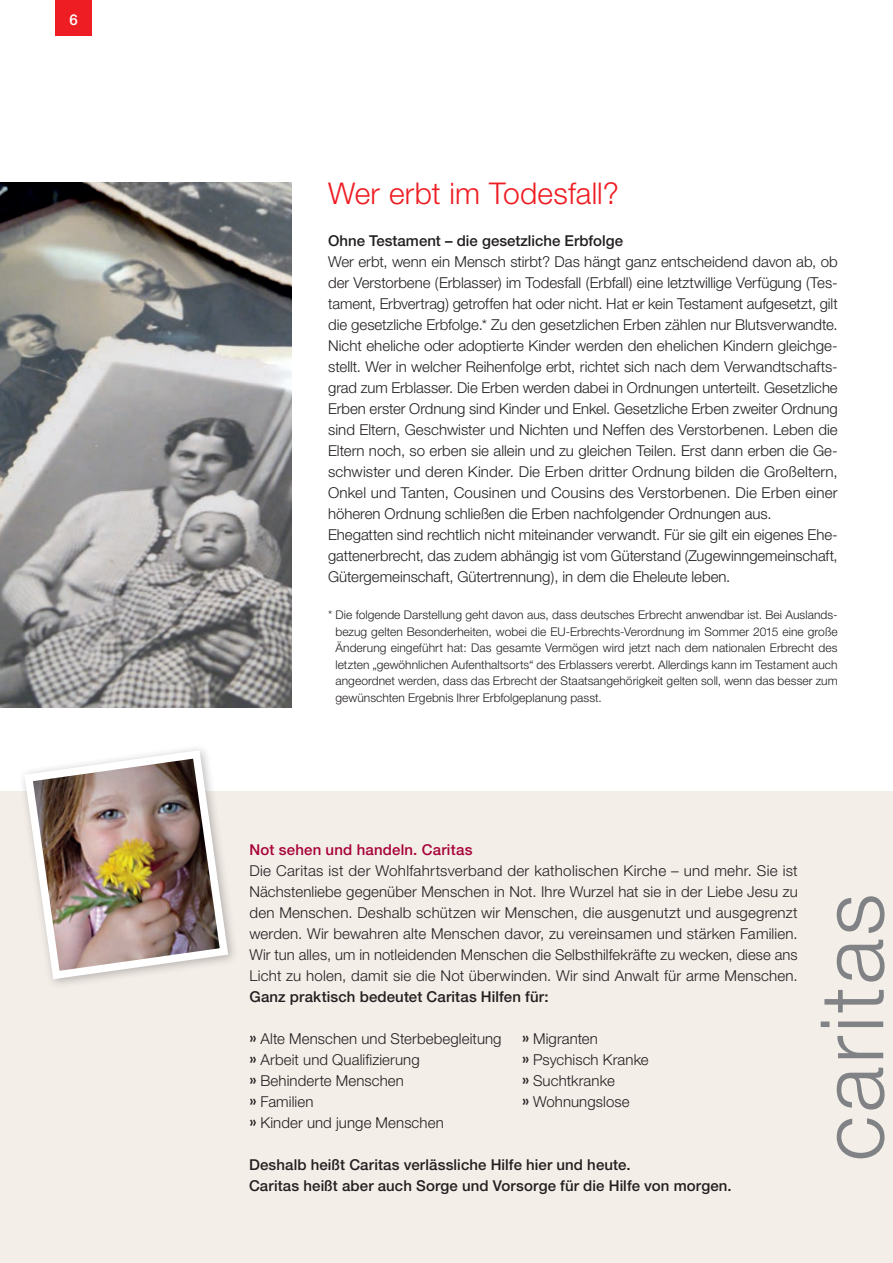
<style>
.page{position:relative;width:893px;height:1263px;background:#fff}
.page>*{position:absolute;margin:0;border:0;box-sizing:border-box;transform-origin:0 0}
.t1{font:300 87.6px "Helvetica Neue LT Std";letter-spacing:.04em;color:#808285}
.t2{font:300 30px "Helvetica Neue CE";letter-spacing:.005em;color:#ee1d23}
.t3{font:300 15px/21px "Helvetica Neue CE";color:#231f20}
.t4{font:500 15px/21px "Helvetica Neue";letter-spacing:.005em;color:#231f20}
.t5{font:500 15px "Helvetica Neue";letter-spacing:.015em;color:#a70239}
.t6{font:500 15px "Helvetica Neue";color:#fff}
.t7{font:300 12px/16.5px "Helvetica Neue CE";letter-spacing:.005em;color:#231f20;text-align:justify}
.s1{font-family:"Carrosserie";font-weight:400}
</style>
<div class="page">
<div style="left:55px;top:0;width:36px;height:36px;background:#ee1d23"></div>
<div style="left:0;top:792px;width:893px;height:471px;background:#f3eee8"></div>
<img style="left:0;top:183px;width:292px;height:525px">
<div style="left:18px;top:743px;width:221px;height:247px;background:#231f20;opacity:.3"></div>
<img style="left:20px;top:746px;width:212px;height:237px">
<p class="t6" style="left:69px;top:11px;width:10px">6</p>
<h2 class="t2" style="left:328px;top:175px;width:292px">Wer erbt im Todesfall?</h2>
<p class="t4" style="left:328px;top:230px;width:296px">Ohne Testament – die gesetzliche Erbfolge</p>
<p class="t3" style="left:328px;top:251px;width:511px">Wer erbt, wenn ein Mensch stirbt? Das hängt ganz entscheidend davon ab, ob der Verstorbene (Erblasser) im Todesfall (Erbfall) eine letztwillige Verfügung (Tes&shy;tament, Erbvertrag) getroffen hat oder nicht. Hat er kein Testament aufgesetzt, gilt die gesetzliche Erbfolge.* Zu den gesetzlichen Erben zählen nur Blutsverwandte.<br>Nicht eheliche oder adoptierte Kinder werden den ehelichen Kindern gleichge&shy;stellt. Wer in welcher Reihenfolge erbt, richtet sich nach dem Verwandtschafts&shy;grad zum Erblasser. Die Erben werden dabei in Ordnungen unterteilt. Gesetzliche Erben erster Ordnung sind Kinder und Enkel. Gesetzliche Erben zweiter Ordnung sind Eltern, Geschwister und Nichten und Neffen des Verstorbenen. Leben die Eltern noch, so erben sie allein und zu gleichen Teilen. Erst dann erben die Ge&shy;schwister und deren Kinder. Die Erben dritter Ordnung bilden die Großeltern, Onkel und Tanten, Cousinen und Cousins des Verstorbenen. Die Erben einer höheren Ordnung schließen die Erben nachfolgender Ordnungen aus.<br>Ehegatten sind rechtlich nicht miteinander verwandt. Für sie gilt ein eigenes Ehe&shy;gattenerbrecht, das zudem abhängig ist vom Güterstand (Zugewinngemeinschaft, Gütergemeinschaft, Gütertrennung), in dem die Eheleute leben.</p>
<p class="t7" style="left:335px;top:607px;width:504px;text-indent:-7px">* Die folgende Darstellung geht davon aus, dass deutsches Erbrecht anwendbar ist. Bei Auslands&shy;bezug gelten Besonderheiten, wobei die EU-Erbrechts-Verordnung im Sommer 2015 eine große Änderung eingeführt hat: Das gesamte Vermögen wird jetzt nach dem nationalen Erbrecht des letzten „gewöhnlichen Aufenthaltsorts“ des Erblassers vererbt. Allerdings kann im Testament auch angeordnet werden, dass das Erbrecht der Staatsangehörigkeit gelten soll, wenn das besser zum gewünschten Ergebnis Ihrer Erbfolgeplanung passt.</p>
<p class="t5" style="left:249px;top:841px;width:224px">Not sehen und handeln. Caritas</p>
<p class="t3" style="left:249px;top:860px;width:550px;text-align:justify">Die Caritas ist der Wohlfahrtsverband der katholischen Kirche – und mehr. Sie ist Nächstenliebe gegenüber Menschen in Not. Ihre Wurzel hat sie in der Liebe Jesu zu den Menschen. Deshalb schützen wir Menschen, die ausgenutzt und ausgegrenzt werden. Wir bewahren alte Menschen davor, zu vereinsamen und stärken Familien.<br>Wir tun alles, um in notleidenden Menschen die Selbsthilfekräfte zu wecken, diese ans Licht zu holen, damit sie die Not überwinden. Wir sind Anwalt für arme Menschen.</p>
<p class="t4" style="left:249px;top:986px;width:301px">Ganz praktisch bedeutet Caritas Hilfen für:</p>
<p class="t3" style="left:249px;top:1028px;width:254px"><span class="s1">»</span> Alte Menschen und Sterbebegleitung <span class="s1">»</span> Arbeit und Qualifizierung<br><span class="s1">»</span> Behinderte Menschen<br><span class="s1">»</span> Familien<br><span class="s1">»</span> Kinder und junge Menschen</p>
<p class="t3" style="left:522px;top:1028px;width:128px"><span class="s1">»</span> Migranten<br><span class="s1">»</span> Psychisch Kranke <span class="s1">»</span> Suchtkranke<br><span class="s1">»</span> Wohnungslose</p>
<p class="t4" style="left:249px;top:1154px;width:484px">Deshalb heißt Caritas verlässliche Hilfe hier und heute.<br>Caritas heißt aber auch Sorge und Vorsorge für die Hilfe von morgen.</p>
<h1 class="t1" style="left:798px;top:1161px;width:269px;rotate:-90deg">caritas</h1>
</div>
